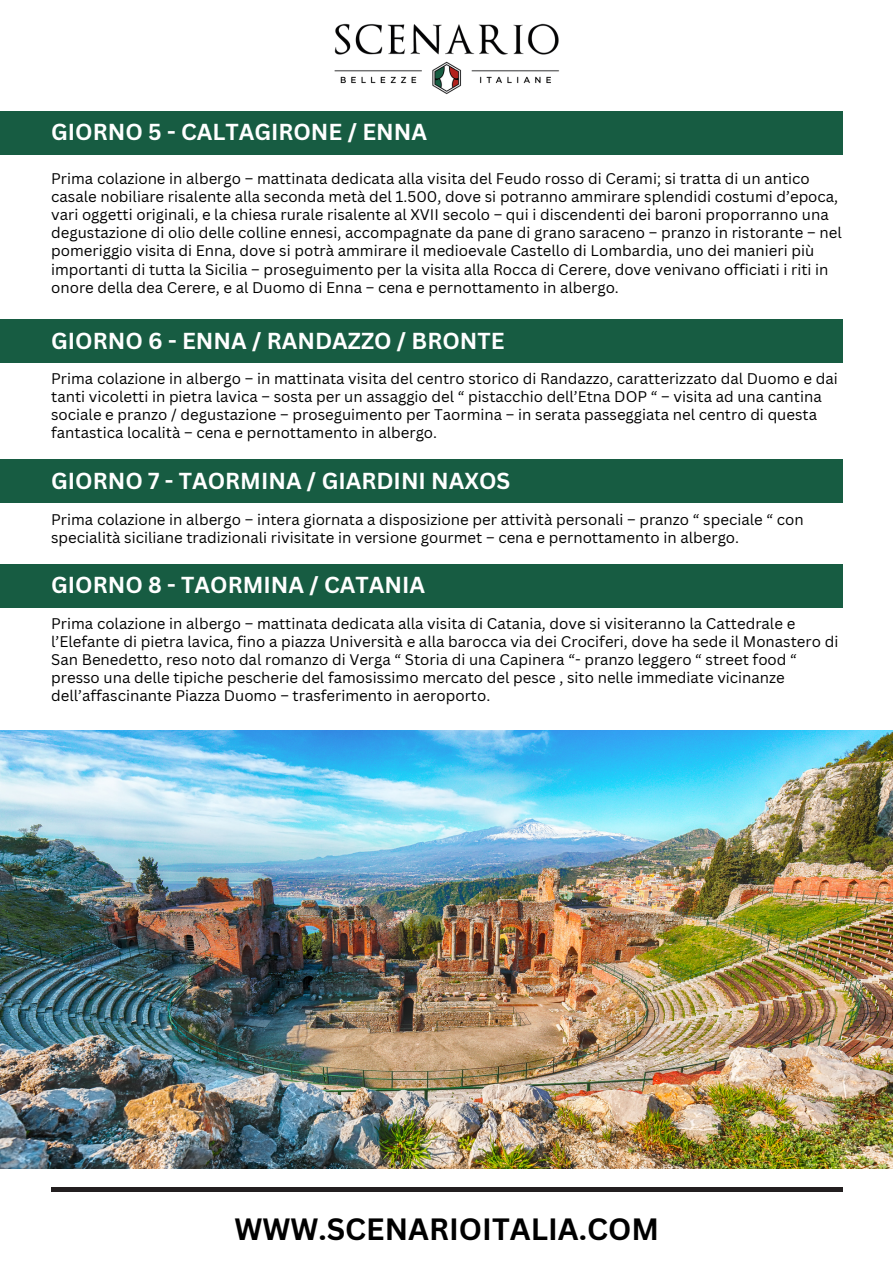
<style>
.page{position:relative;width:893px;height:1264px;background:#fff}
.page>*{position:absolute;margin:0;border:0;box-sizing:border-box;transform-origin:0 0}
.t1{font:700 30px "Canva Sans";color:#000}
.t2{font:700 22.5px "Canva Sans";color:#fff}
.t3{font:15px/18px "Canva Sans";color:#000}
</style>
<div class="page">
<img style="left:334px;top:23px;width:226px;height:71px">
<div style="left:0;top:319px;width:842px;height:43px;background:#175c42"></div>
<div style="left:0;top:459px;width:842px;height:44px;background:#175c42"></div>
<div style="left:0;top:564px;width:842px;height:43px;background:#175c42"></div>
<hr style="left:51px;top:1187px;width:791px;height:4px;background:#231f20">
<div style="left:0;top:111px;width:842px;height:43px;background:#175c42"></div>
<img style="left:0;top:730px;width:892px;height:437px">
<p class="t2" style="left:51px;top:116px;width:377px">GIORNO 5 - CALTAGIRONE / ENNA</p>
<p class="t3" style="left:51px;top:170px;width:792px">Prima colazione in albergo – mattinata dedicata alla visita del Feudo rosso di Cerami; si tratta di un antico casale nobiliare risalente alla seconda metà del 1.500, dove si potranno ammirare splendidi costumi d’epoca, vari oggetti originali, e la chiesa rurale risalente al XVII secolo – qui i discendenti dei baroni proporranno una degustazione di olio delle colline ennesi, accompagnate da pane di grano saraceno – pranzo in ristorante – nel pomeriggio visita di Enna, dove si potrà ammirare il medioevale Castello di Lombardia, uno dei manieri più importanti di tutta la Sicilia – proseguimento per la visita alla Rocca di Cerere, dove venivano officiati i riti in onore della dea Cerere, e al Duomo di Enna – cena e pernottamento in albergo.</p>
<p class="t2" style="left:51px;top:324px;width:455px">GIORNO 6 - ENNA / RANDAZZO / BRONTE</p>
<p class="t3" style="left:51px;top:369px;width:788px">Prima colazione in albergo – in mattinata visita del centro storico di Randazzo, caratterizzato dal Duomo e dai tanti vicoletti in pietra lavica – sosta per un assaggio del “ pistacchio dell’Etna DOP “ – visita ad una cantina sociale e pranzo / degustazione – proseguimento per Taormina – in serata passeggiata nel centro di questa fantastica località – cena e pernottamento in albergo.</p>
<p class="t2" style="left:51px;top:465px;width:460px">GIORNO 7 - TAORMINA / GIARDINI NAXOS</p>
<p class="t3" style="left:51px;top:510px;width:753px">Prima colazione in albergo – intera giornata a disposizione per attività personali – pranzo “ speciale “ con specialità siciliane tradizionali rivisitate in versione gourmet – cena e pernottamento in albergo.</p>
<p class="t2" style="left:51px;top:569px;width:375px">GIORNO 8 - TAORMINA / CATANIA</p>
<p class="t3" style="left:51px;top:614px;width:788px">Prima colazione in albergo – mattinata dedicata alla visita di Catania, dove si visiteranno la Cattedrale e l’Elefante di pietra lavica, fino a piazza Università e alla barocca via dei Crociferi, dove ha sede il Monastero di San Benedetto, reso noto dal romanzo di Verga “ Storia di una Capinera “- pranzo leggero “ street food “ presso una delle tipiche pescherie del famosissimo mercato del pesce , sito nelle immediate vicinanze dell’affascinante Piazza Duomo – trasferimento in aeroporto.</p>
<p class="t1" style="left:234px;top:1207px;width:426px">WWW.SCENARIOITALIA.COM</p>
</div>
